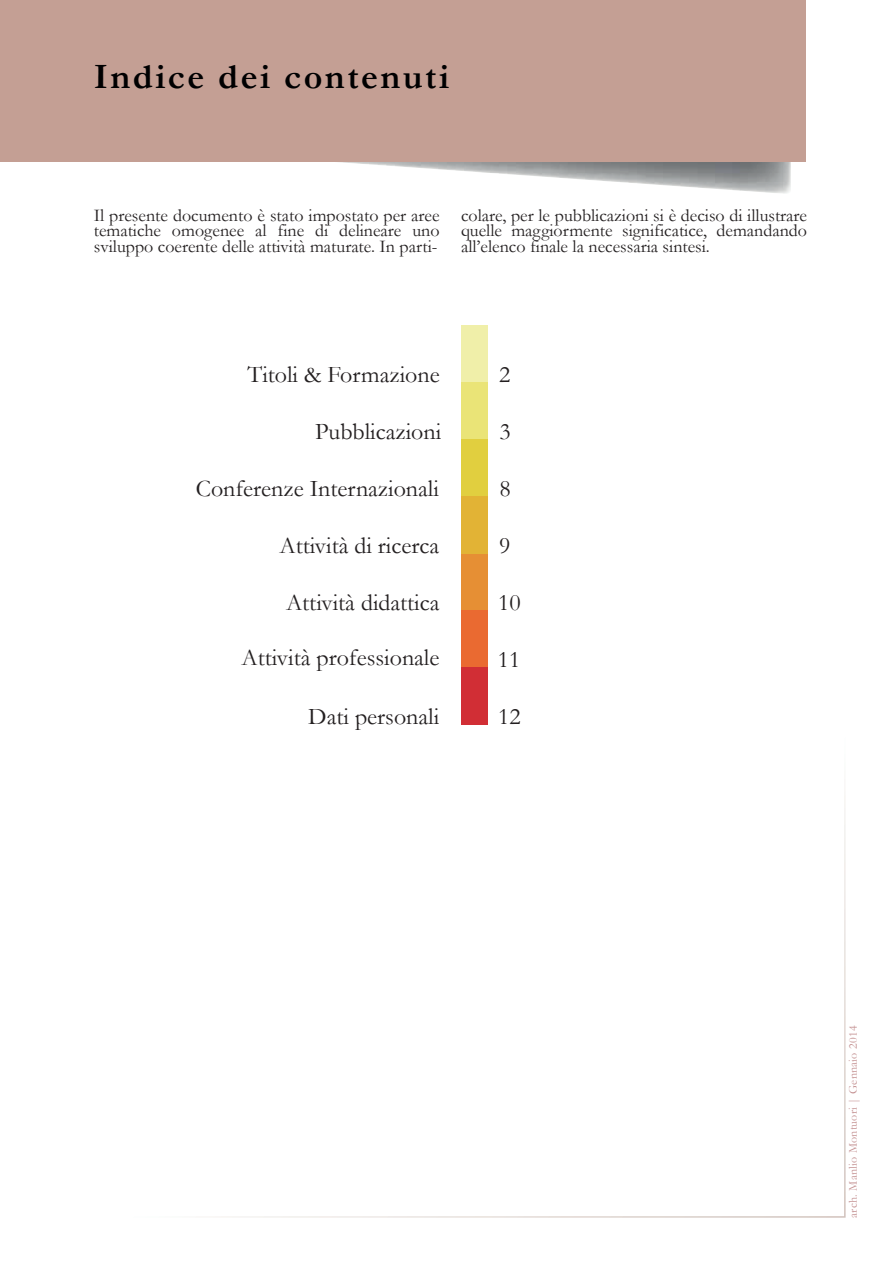
<style>
.page{position:relative;width:893px;height:1263px;background:#fff}
.page>*{position:absolute;margin:0;border:0;box-sizing:border-box;transform-origin:0 0}
.t1{font:700 36px "Garamond";letter-spacing:.07em;color:#000001}
.t2{font:24px "Garamond";color:#231f20}
.t3{font:18px/15.6px "Garamond";color:#231f20;text-align:justify}
.t4{font:12px "Garamond";letter-spacing:.02em;color:#c49192}
</style>
<div class="page">
<img style="left:740px;top:162px;width:51px;height:32px">
<div style="left:0;top:0;width:805px;height:162px;background:#c49f94"></div>
<svg style="left:221px;top:674px;width:625px;height:544px"></svg>
<div style="left:461px;top:325px;width:26px;height:57px;background:#f0efa9"></div>
<div style="left:461px;top:382px;width:26px;height:57px;background:#eae477"></div>
<div style="left:461px;top:439px;width:26px;height:57px;background:#e1cf3f"></div>
<div style="left:461px;top:553px;width:26px;height:57px;background:#e68f34"></div>
<div style="left:461px;top:667px;width:26px;height:57px;background:#d12e35"></div>
<div style="left:461px;top:496px;width:26px;height:57px;background:#e2b335"></div>
<div style="left:461px;top:610px;width:26px;height:57px;background:#ea6a31"></div>
<h1 class="t1" style="left:94px;top:55px;width:357px">Indice dei contenuti</h1>
<p class="t3" style="left:94px;top:207px;width:347px">Il presente documento è stato impostato per aree tematiche omogenee al fine di delineare uno sviluppo coerente delle attività maturate. In parti-</p>
<p class="t3" style="left:461px;top:207px;width:348px">colare, per le pubblicazioni si è deciso di illustrare quelle maggiormente significatice, demandando all’elenco finale la necessaria sintesi.</p>
<h2 class="t2" style="left:248px;top:360px;width:194px">Titoli &amp; Formazione</h2>
<h2 class="t2" style="left:499px;top:360px;width:13px">2</h2>
<h2 class="t2" style="left:315px;top:417px;width:128px">Pubblicazioni</h2>
<h2 class="t2" style="left:500px;top:417px;width:13px">3</h2>
<h2 class="t2" style="left:196px;top:474px;width:245px">Conferenze Internazionali</h2>
<h2 class="t2" style="left:500px;top:474px;width:13px">8</h2>
<h2 class="t2" style="left:280px;top:531px;width:161px">Attività di ricerca</h2>
<h2 class="t2" style="left:499px;top:531px;width:13px">9</h2>
<h2 class="t2" style="left:286px;top:588px;width:155px">Attività didattica</h2>
<h2 class="t2" style="left:498px;top:588px;width:24px">10</h2>
<h2 class="t2" style="left:242px;top:643px;width:199px">Attività professionale</h2>
<h2 class="t2" style="left:308px;top:702px;width:132px">Dati personali</h2>
<h2 class="t2" style="left:498px;top:645px;width:24px">11</h2>
<h2 class="t2" style="left:498px;top:702px;width:24px">12</h2>
<p class="t4" style="left:846px;top:1218px;width:193px;rotate:-90deg">arch. Manlio Montuori | Gennaio 2014</p>
</div>
